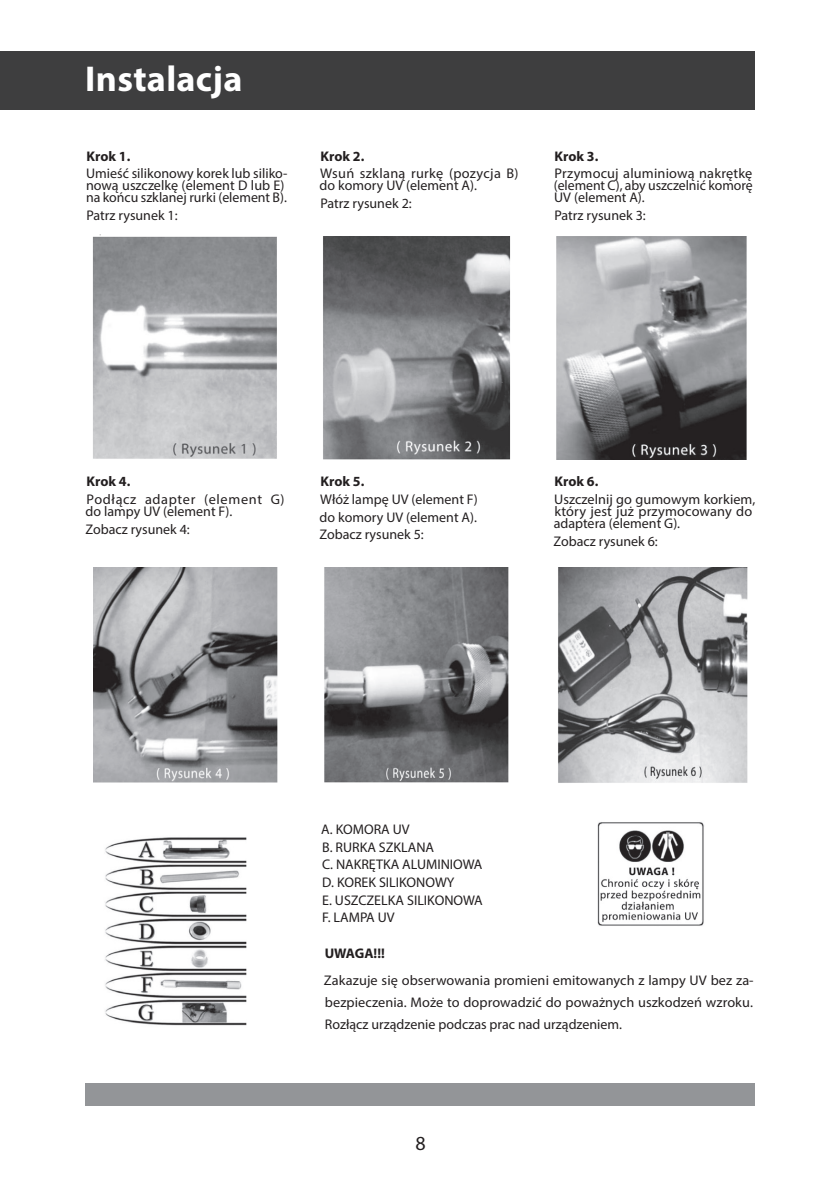
<style>
.page{position:relative;width:840px;height:1191px;background:#fff}
.page>*{position:absolute;margin:0;border:0;box-sizing:border-box;transform-origin:0 0}
.Srodtyt_2_Lewy{font:700 36px "Myriad Pro";letter-spacing:.01em;color:#fff}
.t1{font:20px "Myriad Pro";color:#231f20}
.Tekst{font:14px/12px "Myriad Pro";color:#231f20}
.Tekst-2{font:14px/12px "Myriad Pro";letter-spacing:.02em;color:#231f20}
.Tekst-3{font:700 14px "Myriad Pro";color:#231f20}
.Tekst-4{font:14px/12px "Myriad Pro";letter-spacing:.045em;color:#231f20}
</style>
<div class="page">
<div style="left:85px;top:1083px;width:669px;height:23px;background:#939598"></div>
<div style="left:0;top:51px;width:754px;height:59px;background:#3e3e3f"></div>
<img style="left:105px;top:837px;width:142px;height:189px">
<img style="left:597px;top:822px;width:107px;height:104px">
<img style="left:93px;top:567px;width:185px;height:216px">
<img style="left:324px;top:567px;width:185px;height:216px">
<img style="left:558px;top:567px;width:190px;height:216px">
<img style="left:556px;top:237px;width:190px;height:222px">
<img style="left:323px;top:237px;width:188px;height:222px">
<img style="left:92px;top:234px;width:185px;height:225px">
<p class="Srodtyt_2_Lewy" style="left:85px;top:56px;width:159px">Instalacja</p>
<p class="Tekst-3" style="left:87px;top:147px;width:45px">Krok 1.</p>
<p class="Tekst" style="left:86px;top:167px;width:203px">Umieść silikonowy korek lub siliko&shy;nową uszczelkę (element D lub E) na końcu szklanej rurki (element B).</p>
<p class="Tekst" style="left:86px;top:209px;width:93px">Patrz rysunek 1:</p>
<p class="Tekst-3" style="left:320px;top:147px;width:45px">Krok 2.</p>
<p class="Tekst-2" style="left:319px;top:167px;width:200px">Wsuń szklaną rurkę (pozycja B) do komory UV (element A).</p>
<p class="Tekst" style="left:320px;top:197px;width:93px">Patrz rysunek 2:</p>
<p class="Tekst-3" style="left:554px;top:147px;width:45px">Krok 3.</p>
<p class="Tekst" style="left:553px;top:167px;width:200px;text-align:justify">Przymocuj aluminiową nakrętkę (element C), aby uszczelnić komorę UV (element A).</p>
<p class="Tekst" style="left:554px;top:209px;width:93px">Patrz rysunek 3:</p>
<p class="Tekst-3" style="left:87px;top:472px;width:45px">Krok 4.</p>
<p class="Tekst-4" style="left:86px;top:493px;width:200px">Podłącz adapter (element G) do lampy UV (element F).</p>
<p class="Tekst" style="left:85px;top:522px;width:106px">Zobacz rysunek 4:</p>
<p class="Tekst-3" style="left:320px;top:472px;width:45px">Krok 5.</p>
<p class="Tekst" style="left:320px;top:493px;width:159px">Włóż lampę UV (element F)</p>
<p class="Tekst" style="left:319px;top:510px;width:159px">do komory UV (element A).</p>
<p class="Tekst" style="left:319px;top:528px;width:106px">Zobacz rysunek 5:</p>
<p class="Tekst-3" style="left:554px;top:472px;width:45px">Krok 6.</p>
<p class="Tekst" style="left:553px;top:493px;width:203px">Uszczelnij go gumowym korkiem, który jest już przymocowany do adaptera (element G).</p>
<p class="Tekst" style="left:553px;top:534px;width:106px">Zobacz rysunek 6:</p>
<p class="Tekst" style="left:321px;top:823px;width:90px">A. KOMORA UV</p>
<p class="Tekst" style="left:322px;top:841px;width:113px">B. RURKA SZKLANA</p>
<p class="Tekst" style="left:322px;top:858px;width:162px">C. NAKRĘTKA ALUMINIOWA</p>
<p class="Tekst" style="left:322px;top:876px;width:134px">D. KOREK SILIKONOWY</p>
<p class="Tekst" style="left:322px;top:894px;width:162px">E. USZCZELKA SILIKONOWA</p>
<p class="Tekst" style="left:322px;top:911px;width:74px">F. LAMPA UV</p>
<p class="Tekst-3" style="left:324px;top:943px;width:62px">UWAGA!!!</p>
<p class="Tekst" style="left:323px;top:969px;width:431px;line-height:22px;text-align:justify">Zakazuje się obserwowania promieni emitowanych z lampy UV bez za&shy;bezpieczenia. Może to doprowadzić do poważnych uszkodzeń wzroku.<br>Rozłącz urządzenie podczas prac nad urządzeniem.</p>
<h2 class="t1" style="left:415px;top:1130px;width:12px">8</h2>
</div>
